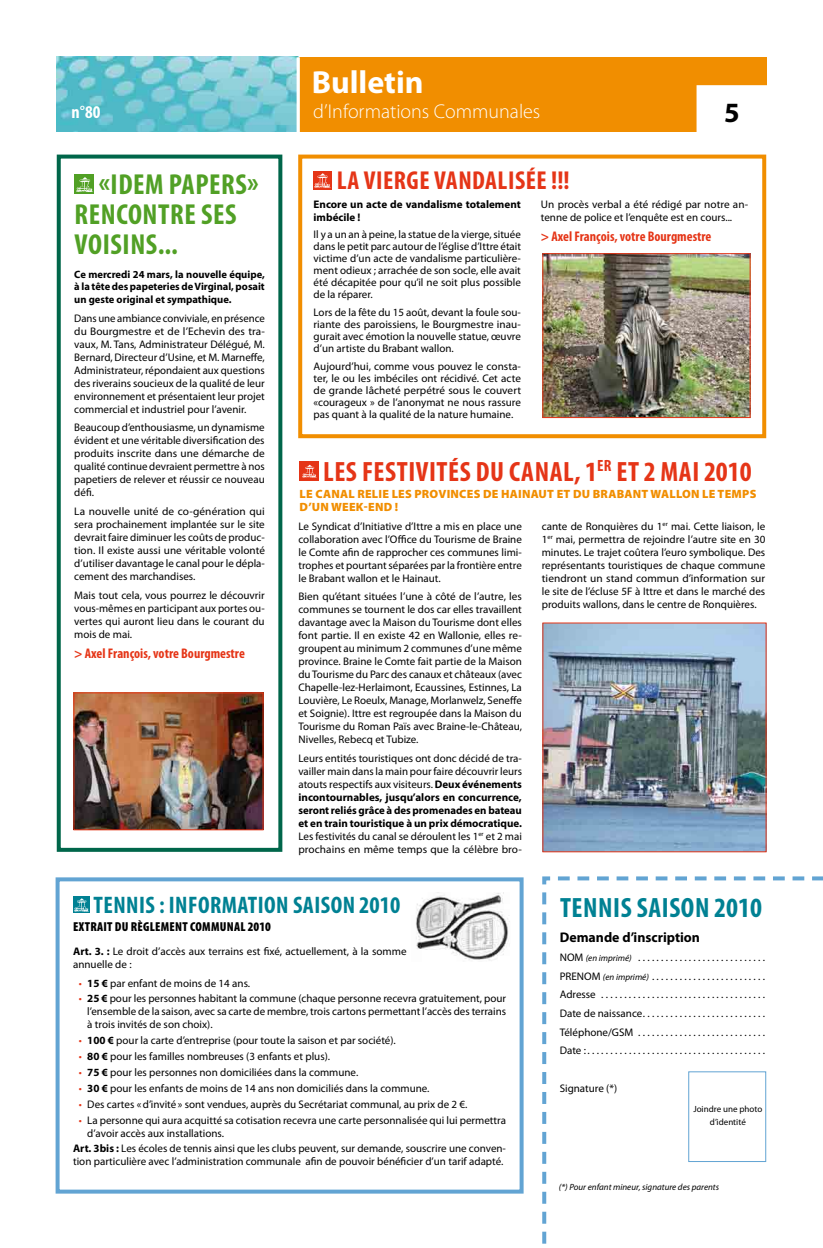
<style>
.page{position:relative;width:823px;height:1248px;background:#fff}
.page>*{position:absolute;margin:0;border:0;box-sizing:border-box;transform-origin:0 0}
.t1{font:700 32px "Myriad Pro";color:#fff}
.t2{font:700 condensed 29px/30px "Myriad Pro";letter-spacing:.02em;color:#51a025}
.t3{font:700 condensed 28px "Myriad Pro";letter-spacing:.02em;color:#e53517}
.t4{font:700 condensed 28px "Myriad Pro";letter-spacing:.02em;color:#008193}
.t5{font:700 28px "Myriad Pro";color:#000}
.t6{font:700 condensed 26px "Myriad Pro";letter-spacing:.02em;color:#e53517}
.t7{font:700 condensed 24px "Myriad Pro";letter-spacing:.02em;color:#008193}
.t8{font:300 20px "Myriad Pro";color:#fff}
.t9{font:700 condensed 18px "Myriad Pro";color:#fff}
.t10{font:700 condensed 14px "Myriad Pro";color:#e53517}
.t11{font:700 14px "Myriad Pro";color:#000}
.t12{font:900 condensed 13px "Myriad Pro";letter-spacing:.02em;color:#000}
.t13{font:900 12px/13px "Myriad Pro";letter-spacing:.02em;color:#f18e00}
.t14{font:11px/13px "Myriad Pro";color:#000;text-align:justify}
.t15{font:700 11px/13px "Myriad Pro";color:#000}
.t16{font:700 10.7px/12.6px "Myriad Pro";color:#000;text-align:justify}
.t17{font:italic 9px "Myriad Pro";color:#000}
.t18{font:9px/13px "Myriad Pro";color:#000;text-align:center}
.s1{font-weight:700}
.s2{color:#e53517}
.s3{font-style:italic;font-size:9px}
</style>
<div class="page">
<div style="left:288px;top:57px;width:478px;height:74px;background:#f18e00"></div>
<img style="left:57px;top:57px;width:239px;height:74px">
<svg style="left:296px;top:57px;width:4px;height:75px"></svg>
<div style="left:696px;top:85px;width:77px;height:47px;background:#fff;border:2px solid #fff"></div>
<div style="left:74px;top:174px;width:20px;height:20px;background:#51a025"></div>
<svg style="left:76px;top:177px;width:17px;height:15px"></svg>
<div style="left:57px;top:154px;width:225px;height:697px;border:4px solid #00664a"></div>
<div style="left:298px;top:154px;width:467px;height:284px;background:#fff;border:4px solid #f18e00"></div>
<div style="left:73px;top:896px;width:17px;height:16px;background:#008193"></div>
<svg style="left:74px;top:898px;width:15px;height:14px"></svg>
<div style="left:56px;top:877px;width:467px;height:316px;border:4px solid #62a4d3"></div>
<svg style="left:542px;top:876px;width:280px;height:368px"></svg>
<img style="left:75px;top:694px;width:186px;height:134px">
<div style="left:73px;top:692px;width:190px;height:138px;border:1px solid #e53517"></div>
<img style="left:416px;top:892px;width:94px;height:69px">
<div style="left:299px;top:460px;width:20px;height:20px;background:#e53517"></div>
<svg style="left:302px;top:465px;width:14px;height:13px"></svg>
<img style="left:544px;top:624px;width:220px;height:226px">
<div style="left:313px;top:171px;width:18px;height:18px;background:#e53517"></div>
<svg style="left:314px;top:173px;width:16px;height:15px"></svg>
<img style="left:544px;top:255px;width:204px;height:161px">
<div style="left:542px;top:253px;width:208px;height:165px;border:1px solid #e53517"></div>
<div style="left:687px;top:1071px;width:78px;height:90px;background:#fff;border:1px solid #62a4d3"></div>
<h1 class="t1" style="left:311px;top:61px;width:113px">Bulletin</h1>
<h3 class="t8" style="left:313px;top:99px;width:228px">d’Informations Communales</h3>
<h3 class="t9" style="left:72px;top:101px;width:30px">N°80</h3>
<h3 class="t5" style="left:723px;top:94px;width:17px">5</h3>
<h2 class="t2" style="left:74px;top:168px;width:185px;text-indent:24px">«IDEM PAPERS»<br>RENCONTRE SES<br>VOISINS...</h2>
<p class="t16" style="left:74px;top:267px;width:192px">Ce mercredi 24 mars, la nouvelle équipe, à la tête des papeteries de Virginal, posait un geste original et sympathique.</p>
<p class="t14" style="left:74px;top:311px;width:192px">Dans une ambiance conviviale, en présence du Bourgmestre et de l’Echevin des tra&shy;vaux, M. Tans, Administrateur Délégué, M.<br>Bernard, Directeur d’Usine, et M. Marneffe, Administrateur, répondaient aux questions des riverains soucieux de la qualité de leur environnement et présentaient leur projet commercial et industriel pour l’avenir.</p>
<p class="t14" style="left:74px;top:421px;width:192px">Beaucoup d’enthousiasme, un dynamisme évident et une véritable diversification des produits inscrite dans une démarche de qualité continue devraient permettre à nos papetiers de relever et réussir ce nouveau défi.</p>
<p class="t14" style="left:74px;top:504px;width:192px">La nouvelle unité de co-génération qui sera prochainement implantée sur le site devrait faire diminuer les coûts de produc&shy;tion. Il existe aussi une véritable volonté d’utiliser davantage le canal pour le dépla&shy;cement des marchandises.</p>
<p class="t14" style="left:74px;top:588px;width:192px">Mais tout cela, vous pourrez le découvrir vous-mêmes en participant aux portes ou&shy;vertes qui auront lieu dans le courant du mois de mai.</p>
<p class="t10" style="left:74px;top:645px;width:172px">&gt; AXEL FRANÇOIS, VOTRE BOURGMESTRE</p>
<h3 class="t6" style="left:337px;top:164px;width:234px">LA VIERGE VAN DALISÉE !!!</h3>
<p class="t15" style="left:313px;top:197px;width:209px">Encore un acte de vandalisme totalement imbécile !</p>
<p class="t14" style="left:313px;top:228px;width:209px;line-height:12px">Il y a un an à peine, la statue de la vierge, située dans le petit parc autour de l’église d’Ittre était victime d’un acte de vandalisme particulière&shy;ment odieux ; arrachée de son socle, elle avait été décapitée pour qu’il ne soit plus possible de la réparer.</p>
<p class="t14" style="left:313px;top:306px;width:209px;line-height:12px">Lors de la fête du 15 août, devant la foule sou&shy;riante des paroissiens, le Bourgmestre inau&shy;gurait avec émotion la nouvelle statue, œuvre d’un artiste du Brabant wallon.</p>
<p class="t14" style="left:313px;top:360px;width:209px;line-height:12px">Aujourd’hui, comme vous pouvez le consta&shy;ter, le ou les imbéciles ont récidivé. Cet acte de grande lâcheté perpétré sous le couvert «courageux » de l’anonymat ne nous rassure pas quant à la qualité de la nature humaine.</p>
<p class="t14" style="left:540px;top:197px;width:209px">Un procès verbal a été rédigé par notre an&shy;tenne de police et l’enquête est en cours...</p>
<p class="t10" style="left:540px;top:228px;width:172px">&gt; AXEL FRANÇOIS, VOTRE BOURGMESTRE</p>
<h3 class="t3" style="left:323px;top:453px;width:200px">LES FESTIVITÉS DU CANA</h3>
<h3 class="t3" style="left:562px;top:453px;width:190px">L, 1<sup>ER</sup> ET 2 MAI 2010</h3>
<p class="t13" style="left:299px;top:487px;width:458px">LE CANAL RELI E LES PROVI NCES DE HAINAUT ET DU BRABANT WALLON LE TEMPS<br>D’UN WEEK-END !</p>
<p class="t14" style="left:298px;top:519px;width:225px">Le Syndicat d’Initiative d’Ittre a mis en place une collaboration avec l’Office du Tourisme de Braine le Comte afin de rapprocher ces communes limi&shy;trophes et pourtant séparées par la frontière entre le Brabant wallon et le Hainaut.</p>
<p class="t14" style="left:298px;top:590px;width:225px">Bien qu’étant situées l’une à côté de l’autre, les communes se tournent le dos car elles travaillent davantage avec la Maison du Tourisme dont elles font partie. Il en existe 42 en Wallonie, elles re&shy;groupent au minimum 2 communes d’une même province. Braine le Comte fait partie de la Maison du Tourisme du Parc des canaux et châteaux (avec Chapelle-lez-Herlaimont, Ecaussines, Estinnes, La Louvière, Le Roeulx, Manage, Morlanwelz, Seneffe et Soignie). Ittre est regroupée dans la Maison du Tourisme du Roman Païs avec Braine-le-Château, Nivelles, Rebecq et Tubize.</p>
<p class="t14" style="left:298px;top:751px;width:225px">Leurs entités touristiques ont donc décidé de tra&shy;vailler main dans la main pour faire découvrir leurs atouts respectifs aux visiteurs. <span class="s1">Deux événements incontournables, jusqu’alors en concurrence, seront reliés grâce à des promenades en bateau et en train touristique à un prix démocratique.<br></span>Les festivités du canal se déroulent les 1<sup>er</sup> et 2 mai prochains en même temps que la célèbre bro-</p>
<p class="t14" style="left:541px;top:519px;width:225px">cante de Ronquières du 1<sup>er</sup> mai. Cette liaison, le 1<sup>er</sup> mai, permettra de rejoindre l’autre site en 30 minutes. Le trajet coûtera l’euro symbolique. Des représentants touristiques de chaque commune tiendront un stand commun d’information sur le site de l’écluse 5F à Ittre et dans le marché des produits wallons, dans le centre de Ronquières.</p>
<h3 class="t7" style="left:93px;top:889px;width:12px">TENN</h3>
<h3 class="t7" style="left:139px;top:889px;width:262px">IS : INFORMATION SAISON 2010</h3>
<p class="t12" style="left:73px;top:917px;width:199px">EXTRAIT DU RÈGLEMENT COMMUNAL 2010</p>
<p class="t14" style="left:73px;top:944px;width:335px"><span class="s1">Art. 3. :</span> Le droit d’accès aux terrains est fixé, actuellement, à la somme annuelle de :</p>
<p class="t14" style="left:79px;top:976px;width:173px"><span class="s2">•</span> <span class="s1">15 €</span> par enfant de moins de 14 ans.</p>
<p class="t14" style="left:87px;top:992px;width:420px;text-indent:-9px"><span class="s2">•</span> <span class="s1">25 €</span> pour les personnes habitant la commune (chaque personne recevra gratuitement, pour l’ensemble de la saison, avec sa carte de membre, trois cartons permettant l’accès des terrains à trois invités de son choix).</p>
<p class="t14" style="left:79px;top:1033px;width:318px"><span class="s2">•</span> <span class="s1">100 €</span> pour la carte d’entreprise (pour toute la saison et par société).</p>
<p class="t14" style="left:79px;top:1049px;width:253px"><span class="s2">•</span> <span class="s1">80 €</span> pour les familles nombreuses (3 enfants et plus).</p>
<p class="t14" style="left:79px;top:1065px;width:281px"><span class="s2">•</span> <span class="s1">75 €</span> pour les personnes non domiciliées dans la commune.</p>
<p class="t14" style="left:79px;top:1081px;width:352px"><span class="s2">•</span> <span class="s1">30 €</span> pour les enfants de moins de 14 ans non domiciliés dans la commune.</p>
<p class="t14" style="left:79px;top:1097px;width:390px"><span class="s2">•</span> Des cartes «d’invité» sont vendues, auprès du Secrétariat communal, au prix de 2 €.</p>
<p class="t14" style="left:87px;top:1113px;width:420px;text-indent:-9px"><span class="s2">•</span> La personne qui aura acquitté sa cotisation recevra une carte personnalisée qui lui permettra d’avoir accès aux installations.</p>
<p class="t14" style="left:73px;top:1141px;width:434px"><span class="s1">Art. 3bis :</span> Les écoles de tennis ainsi que les clubs peuvent, sur demande, souscrire une conven&shy;tion particulière avec l’administration communale afin de pouvoir bénéficier d’un tarif adapté.</p>
<h3 class="t4" style="left:559px;top:890px;width:203px">TENNIS SAISON 2010</h3>
<p class="t11" style="left:559px;top:928px;width:142px">Demande d’inscription</p>
<p class="t14" style="left:559px;top:947px;width:95px;line-height:18.7px;text-align:left">NOM <span class="s3">(en imprimé)</span> ............................<br>PRENOM <span class="s3">(en imprimé)</span> .........................<br>Adresse ....................................<br>Date de naissance...........................<br>Téléphone/GSM ............................<br>Date :.......................................</p>
<p class="t14" style="left:559px;top:1081px;width:59px">Signature (*)</p>
<p class="t18" style="left:693px;top:1102px;width:71px">Joindre une photo d’identité</p>
<p class="t17" style="left:558px;top:1181px;width:161px">(*) Pour enfant mineur, signature des parents</p>
</div>
